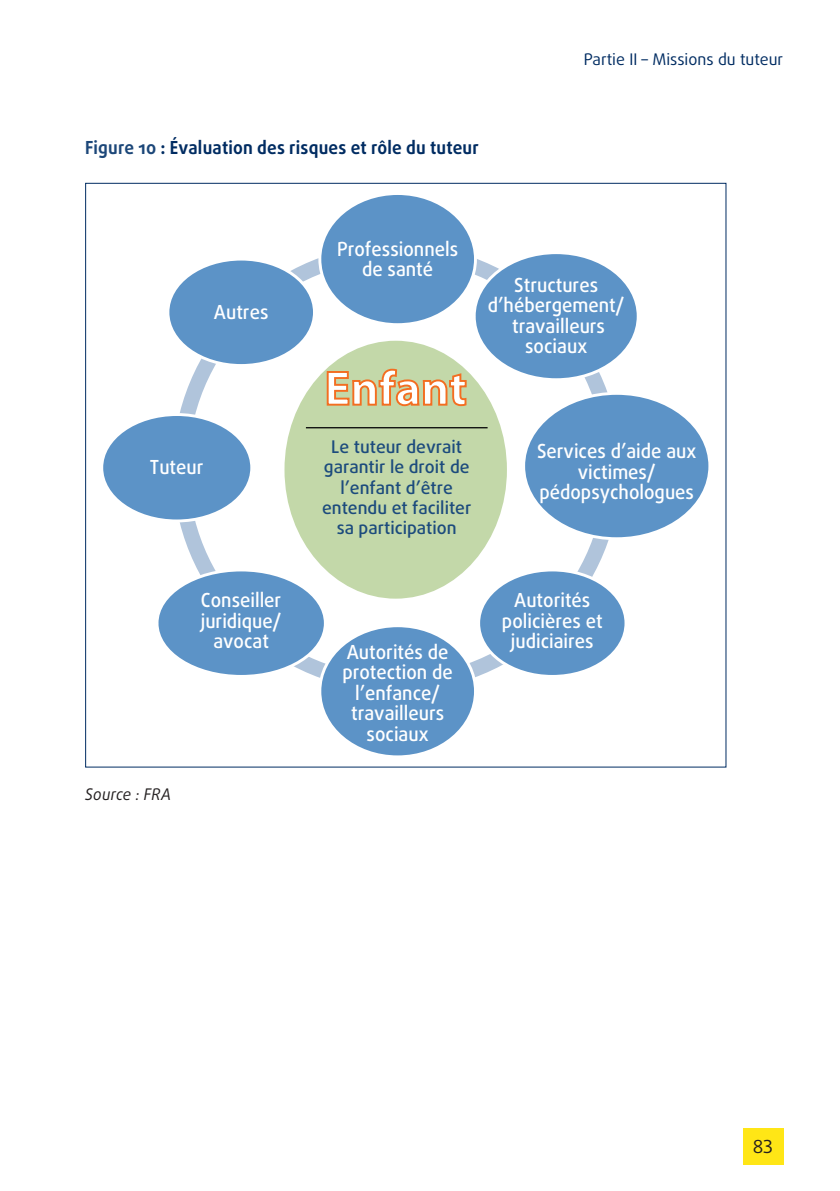
<style>
.page{position:relative;width:840px;height:1191px;background:#fff}
.page>*{position:absolute;margin:0;border:0;box-sizing:border-box;transform-origin:0 0}
.t1{font:700 48.4px "Myriad Pro";color:#fff}
.t2{font:500 19.4px/20.4px "Daxline Pro";color:#fff;text-align:center;scale:.95 1}
.figure_table{font:700 18px "Daxline Pro";letter-spacing:.01em;color:#002c62;scale:.95 1}
.t3{font:18px "Daxline Pro";color:#231f20}
.t4{font:500 17.4px/20.4px "Daxline Pro";color:#1c4b7d;text-align:center}
.t5{font:16px "Daxline Pro";color:#002c62}
.figure_note_source{font:italic 16px "Daxline Pro";letter-spacing:.01em;color:#231f20;scale:.95 1}
.s1{color:#1c4779}
</style>
<div class="page">
<div style="left:742px;top:1128px;width:40px;height:36px;background:#ffe616"></div>
<svg style="left:179px;top:258px;width:430px;height:420px"></svg>
<div style="left:318px;top:192px;width:158px;height:134px;background:#5c93c7;border:3px solid #fff;border-radius:50%"></div>
<div style="left:284px;top:341px;width:222px;height:257px;background:#c3d8a9;border-radius:50%"></div>
<div style="left:472px;top:251px;width:167px;height:130px;background:#5c93c7;border:3px solid #fff;border-radius:50%"></div>
<div style="left:522px;top:392px;width:189px;height:148px;background:#5c93c7;border:3px solid #fff;border-radius:50%"></div>
<div style="left:477px;top:568px;width:150px;height:110px;background:#5c93c7;border:3px solid #fff;border-radius:50%"></div>
<div style="left:155px;top:568px;width:171px;height:110px;background:#5c93c7;border:3px solid #fff;border-radius:50%"></div>
<div style="left:166px;top:258px;width:150px;height:109px;background:#5c93c7;border:3px solid #fff;border-radius:50%"></div>
<hr style="left:306px;top:427px;width:181px;height:1px;background:#000002">
<svg style="left:325px;top:368px;width:142px;height:39px"></svg>
<div style="left:100px;top:413px;width:153px;height:109px;background:#5c93c7;border:3px solid #fff;border-radius:50%"></div>
<div style="left:318px;top:624px;width:158px;height:134px;background:#5c93c7;border:3px solid #fff;border-radius:50%"></div>
<p class="figure_table" style="left:85px;top:136px;width:416px"><span class="s1">Figure 10</span> : Évaluation des risques et rôle du tuteur</p>
<p class="t5" style="left:583px;top:49px;width:201px">Partie II – Missions du tuteur</p>
<p class="t2" style="left:214px;top:301px;width:59px">Autres</p>
<p class="t2" style="left:150px;top:457px;width:58px">Tuteur</p>
<p class="t2" style="left:201px;top:590px;width:87px">Conseiller juridique/ avocat</p>
<p class="figure_note_source" style="left:85px;top:783px;width:92px">Source : FRA</p>
<p class="t2" style="left:337px;top:239px;width:129px">Professionnels de santé</p>
<p class="t1" style="left:324px;top:361px;width:144px">Enfant</p>
<p class="t4" style="left:322px;top:436px;width:151px">Le tuteur devrait garantir le droit de l’enfant d’être entendu et faciliter sa participation</p>
<p class="t2" style="left:487px;top:275px;width:145px">Structures d’hébergement/ travailleurs sociaux</p>
<p class="t2" style="left:536px;top:441px;width:169px">Services d’aide aux victimes/ pédopsychologues</p>
<p class="t2" style="left:342px;top:642px;width:118px">Autorités de protection de l’enfance/ travailleurs sociaux</p>
<p class="t2" style="left:501px;top:590px;width:107px">Autorités policières et judiciaires</p>
<p class="t3" style="left:752px;top:1135px;width:22px">83</p>
</div>
